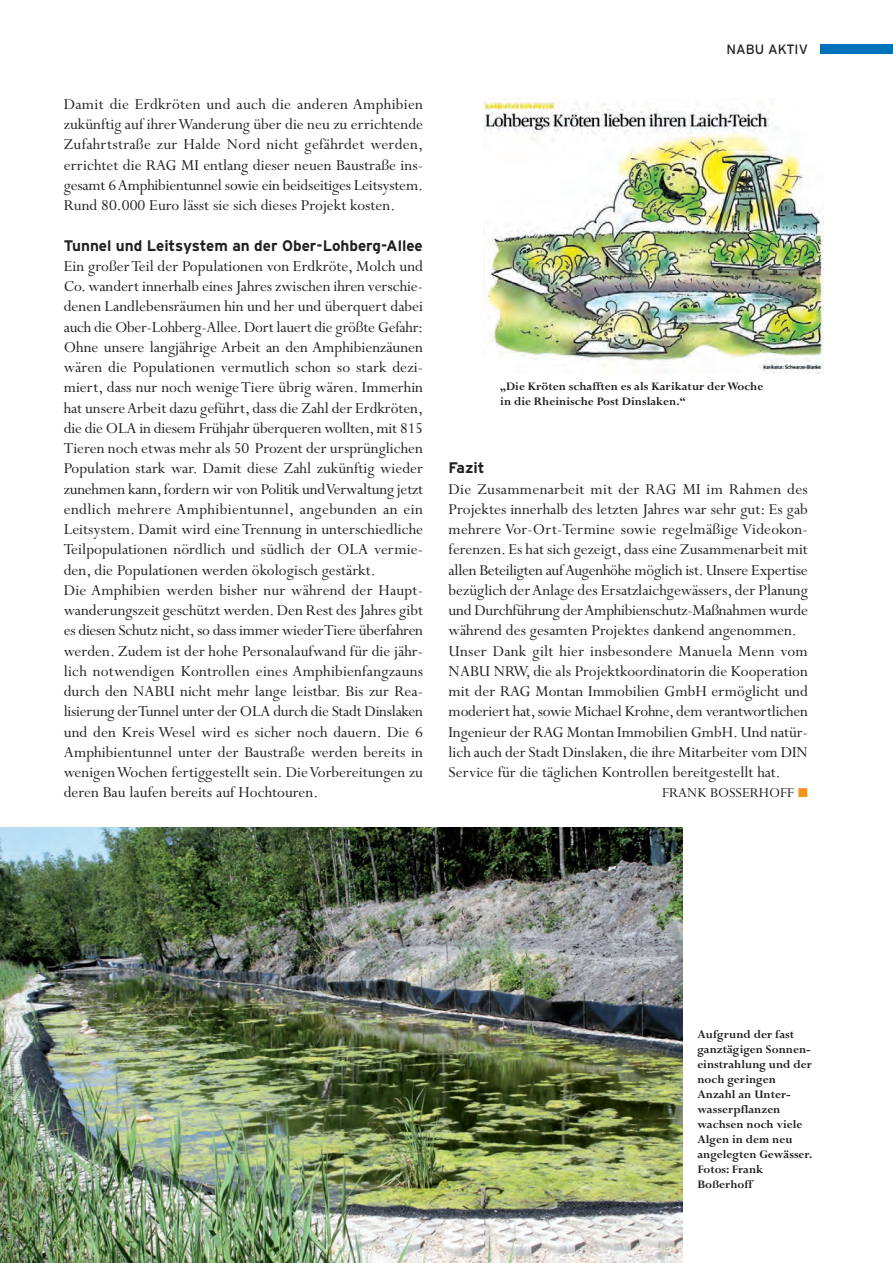
<style>
.page{position:relative;width:893px;height:1263px;background:#fff}
.page>*{position:absolute;margin:0;border:0;box-sizing:border-box;transform-origin:0 0}
.t1{font:17.1px/20.2px "Perpetua";color:#231f20}
.t2{font:700 15.3px "Interstate";color:#231f20}
.t3{font:15.3px "Perpetua";color:#231f20}
.t4{font:13.5px "Interstate";color:#231f20}
.t5{font:700 12.75px/15px "Perpetua";color:#231f20}
.s1{color:#f7931d}
</style>
<div class="page">
<div style="left:821px;top:45px;width:72px;height:9px;background:#0072bc"></div>
<img style="left:483px;top:101px;width:341px;height:273px">
<img style="left:0;top:828px;width:682px;height:435px">
<p class="t1" style="left:64px;top:96px;width:361px;text-align:justify">Damit die Erdkröten und auch die anderen Amphibien zukünftig auf ihrer Wanderung über die neu zu errichtende Zufahrtstraße zur Halde Nord nicht gefährdet werden, errichtet die RAG MI entlang dieser neuen Baustraße ins&shy;gesamt 6 Amphibientunnel sowie ein beidseitiges Leitsystem.<br>Rund 80.000 Euro lässt sie sich dieses Projekt kosten.</p>
<p class="t2" style="left:64px;top:239px;width:361px">Tunnel und Leitsystem an der Ober-Lohberg-Allee</p>
<p class="t1" style="left:64px;top:258px;width:361px">Ein großer Teil der Populationen von Erdkröte, Molch und Co. wandert innerhalb eines Jahres zwischen ihren verschie - denen Landlebensräumen hin und her und überquert dabei auch die Ober-Lohberg-Allee. Dort lauert die größte Gefahr:<br>Ohne unsere langjährige Arbeit an den Amphi bienzäunen wären die Populationen vermutlich schon so stark dezi&shy;miert, dass nur noch wenige Tiere übrig wären. Immerhin hat unsere Arbeit dazu geführt, dass die Zahl der Erdkröten, die die OLA in diesem Frühjahr überqueren wollten, mit 815<br>Tieren noch etwas mehr als 50 Prozent der ursprünglichen Population stark war. Damit diese Zahl zukünftig wieder zunehmen kann, fordern wir von Politik und Verwaltung jetzt endlich mehrere Amphibientunnel, angebunden an ein Leitsystem. Damit wird eine Trennung in unterschiedliche Teilpopulationen nördlich und südlich der OLA vermie&shy;den, die Populationen werden ökologisch gestärkt.<br>Die Amphibien werden bisher nur während der Haupt - wanderungszeit geschützt werden. Den Rest des Jahres gibt es diesen Schutz nicht, so dass immer wieder Tiere überfahren werden. Zudem ist der hohe Personalaufwand für die jähr&shy;lich notwendigen Kontrollen eines Amphibienfangzauns durch den NABU nicht mehr lange leistbar. Bis zur Rea - lisierung der Tunnel unter der OLA durch die Stadt Dinslaken und den Kreis Wesel wird es sicher noch dauern. Die 6<br>Amphibientunnel unter der Baustraße werden bereits in wenigen Wochen fertiggestellt sein. Die Vorbereitungen zu deren Bau laufen bereits auf Hochtouren.</p>
<p class="t4" style="left:726px;top:44px;width:83px">NABU AKTIV</p>
<p class="t5" style="left:500px;top:381px;width:265px">„Die Kröten schafften es als Karikatur der Woche in die Rheinische Post Dinslaken.“</p>
<p class="t2" style="left:449px;top:462px;width:38px">Fazit</p>
<p class="t1" style="left:449px;top:481px;width:361px">Die Zusammenarbeit mit der RAG MI im Rahmen des Projektes innerhalb des letzten Jahres war sehr gut: Es gab mehrere Vor-Ort-Termine sowie regelmäßige Video kon - ferenzen. Es hat sich gezeigt, dass eine Zusammenarbeit mit allen Beteiligten auf Augenhöhe möglich ist. Unsere Expertise bezüglich der Anlage des Ersatzlaichgewässers, der Planung und Durchführung der Amphibienschutz-Maßnahmen wurde während des gesamten Projektes dankend angenommen.<br>Unser Dank gilt hier insbesondere Manuela Menn vom NABU NRW, die als Projektkoordinatorin die Kooperation mit der RAG Montan Immobilien GmbH ermöglicht und moderiert hat, sowie Michael Krohne, dem verantwortlichen Ingenieur der RAG Montan Immobilien GmbH. Und natür&shy;lich auch der Stadt Dinslaken, die ihre Mitarbeiter vom DIN Service für die täglichen Kontrollen bereitgestellt hat.</p>
<p class="t3" style="left:662px;top:788px;width:147px">FRANK BOSSERHOFF <span class="s1">■</span></p>
<p class="t5" style="left:697px;top:1029px;width:117px">Aufgrund der fast ganztägigen Sonnen - einstrahlung und der noch geringen<br>Anzahl an Unter - wasserpflanzen wachsen noch viele<br>Algen in dem neu angelegten Gewässer.<br>Fotos: Frank<br>Boßerhoff</p>
</div>
